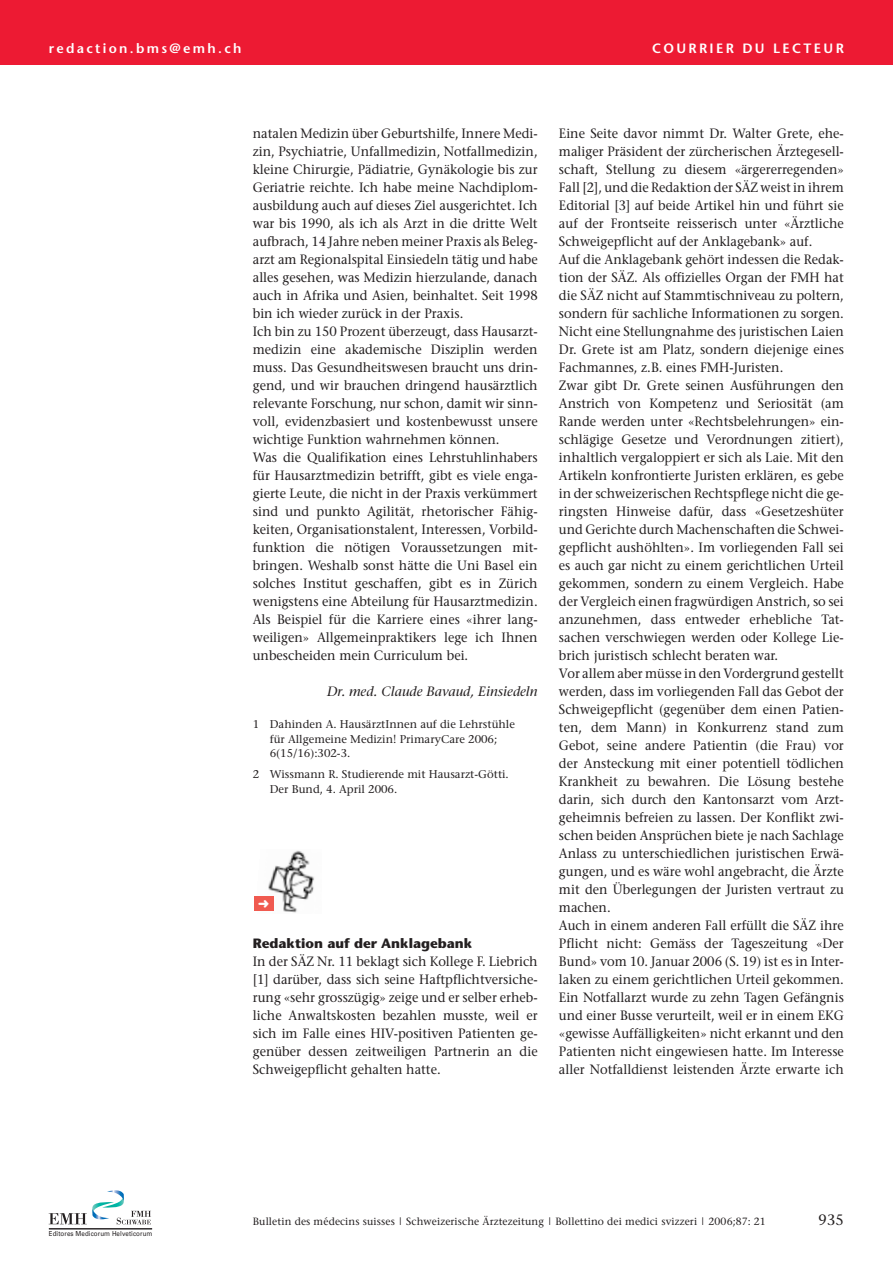
<style>
.page{position:relative;width:893px;height:1263px;background:#fff}
.page>*{position:absolute;margin:0;border:0;box-sizing:border-box;transform-origin:0 0}
.t1{font:15px "Stone Serif";color:#231f20}
.t2{font:13.5px/18px "Stone Serif";color:#231f20;scale:.95 1}
.t3{font:600 13.5px "Stone Sans";letter-spacing:.17em;color:#fff}
.t4{font:italic 13.5px "Stone Serif";color:#231f20}
.t5{font:700 13.5px "Stone Sans";color:#231f20}
.t6{font:11.25px/14.2px "Stone Serif";color:#231f20}
.t7{font:10.5px "Stone Serif";letter-spacing:.01em;color:#231f20}
.t8{font:6.9px "Univers";letter-spacing:.015em;color:#231f20;scale:.9 1}
</style>
<div class="page">
<img style="left:268px;top:850px;width:46px;height:63px">
<div style="left:254px;top:896px;width:19px;height:15px;background:#f05a50"></div>
<svg style="left:49px;top:1190px;width:102px;height:34px"></svg>
<hr style="left:49px;top:1228px;width:103px;height:1px;background:#231f20">
<div style="left:0;top:0;width:893px;height:64px;background:#ed1a33"></div>
<p class="t3" style="left:49px;top:42px;width:194px">redaction.bms@emh.ch</p>
<p class="t3" style="left:652px;top:42px;width:193px">COURRIER DU LECTEUR</p>
<p class="t2" style="left:253px;top:126px;width:301px">natalen Medizin über Geburtshilfe, Innere Medi&shy;zin, Psychiatrie, Unfallmedizin, Notfallmedizin, kleine Chirurgie, Pädiatrie, Gynäkologie bis zur Geriatrie reichte. Ich habe meine Nachdiplom&shy;ausbildung auch auf dieses Ziel ausgerichtet. Ich war bis 1990, als ich als Arzt in die dritte Welt aufbrach, 14 Jahre neben meiner Praxis als Beleg&shy;arzt am Regionalspital Einsiedeln tätig und habe alles gesehen, was Medizin hierzulande, danach auch in Afrika und Asien, beinhaltet. Seit 1998 bin ich wieder zurück in der Praxis.<br>Ich bin zu 150 Prozent überzeugt, dass Hausarzt&shy;medizin eine akademische Disziplin werden muss. Das Gesundheitswesen braucht uns drin&shy;gend, und wir brauchen dringend hausärztlich relevante Forschung, nur schon, damit wir sinn&shy;voll, evidenzbasiert und kostenbewusst unsere wichtige Funktion wahrnehmen können.<br>Was die Qualifikation eines Lehrstuhlinhabers für Hausarztmedizin betrifft, gibt es viele enga&shy;gierte Leute, die nicht in der Praxis verkümmert sind und punkto Agilität, rhetorischer Fähig&shy;keiten, Organisationstalent, Interessen, Vorbild&shy;funktion die nötigen Voraussetzungen mit&shy;bringen. Weshalb sonst hätte die Uni Basel ein solches Institut geschaffen, gibt es in Zürich wenigstens eine Abteilung für Hausarztmedizin.<br>Als Beispiel für die Karriere eines «ihrer lang&shy;weiligen» Allgemeinpraktikers lege ich Ihnen unbescheiden mein Curriculum bei.</p>
<p class="t4" style="left:327px;top:686px;width:212px">Dr. med. Claude Bavaud, Einsiedeln</p>
<p class="t6" style="left:270px;top:718px;width:247px;text-indent:-17px">1 Dahinden A. HausärztInnen auf die Lehrstühle für Allgemeine Medizin! PrimaryCare 2006;<br>6(15/16):302-3.</p>
<p class="t6" style="left:270px;top:768px;width:241px;text-indent:-17px">2 Wissmann R. Studierende mit Hausarzt-Götti.<br>Der Bund, 4. April 2006.</p>
<p class="t5" style="left:253px;top:938px;width:221px">Redaktion auf der Anklagebank</p>
<p class="t2" style="left:253px;top:953px;width:301px;text-align:justify">In der SÄZ Nr. 11 beklagt sich Kollege F. Liebrich [1] darüber, dass sich seine Haftpflichtversiche&shy;rung «sehr grosszügig» zeige und er selber erheb&shy;liche Anwaltskosten bezahlen musste, weil er sich im Falle eines HIV-positiven Patienten ge&shy;genüber dessen zeitweiligen Partnerin an die Schweigepflicht gehalten hatte.</p>
<p class="t2" style="left:559px;top:126px;width:301px">Eine Seite davor nimmt Dr. Walter Grete, ehe&shy;maliger Präsident der zürcherischen Ärztegesell&shy;schaft, Stellung zu diesem «ärgererregenden» Fall [2], und die Redaktion der SÄZ weist in ihrem Editorial [3] auf beide Artikel hin und führt sie auf der Frontseite reisserisch unter «Ärztliche Schweigepflicht auf der Anklagebank» auf.<br>Auf die Anklagebank gehört indessen die Redak&shy;tion der SÄZ. Als offizielles Organ der FMH hat die SÄZ nicht auf Stammtischniveau zu poltern, sondern für sachliche Informationen zu sorgen.<br>Nicht eine Stellungnahme des juristischen Laien Dr. Grete ist am Platz, sondern diejenige eines Fachmannes, z.B. eines FMH-Juristen.<br>Zwar gibt Dr. Grete seinen Ausführungen den Anstrich von Kompetenz und Seriosität (am Rande werden unter «Rechtsbelehrungen» ein&shy;schlägige Gesetze und Verordnungen zitiert), inhaltlich vergaloppiert er sich als Laie. Mit den Artikeln konfrontierte Juristen erklären, es gebe in der schweizerischen Rechtspflege nicht die ge&shy;ringsten Hinweise dafür, dass «Gesetzeshüter und Gerichte durch Machenschaften die Schwei&shy;gepflicht aushöhlten». Im vorliegenden Fall sei es auch gar nicht zu einem gerichtlichen Urteil gekommen, sondern zu einem Vergleich. Habe der Vergleich einen fragwürdigen Anstrich, so sei anzunehmen, dass entweder erhebliche Tat&shy;sachen verschwiegen werden oder Kollege Lie&shy;brich juristisch schlecht beraten war.<br>Vor allem aber müsse in den Vordergrund gestellt werden, dass im vorliegenden Fall das Gebot der Schweigepflicht (gegenüber dem einen Patien&shy;ten, dem Mann) in Konkurrenz stand zum Gebot, seine andere Patientin (die Frau) vor der Ansteckung mit einer potentiell tödlichen Krankheit zu bewahren. Die Lösung bestehe darin, sich durch den Kantonsarzt vom Arzt&shy;geheimnis befreien zu lassen. Der Konflikt zwi&shy;schen beiden Ansprüchen biete je nach Sachlage Anlass zu unterschiedlichen juristischen Erwä&shy;gungen, und es wäre wohl angebracht, die Ärzte mit den Überlegungen der Juristen vertraut zu machen.<br>Auch in einem anderen Fall erfüllt die SÄZ ihre Pflicht nicht: Gemäss der Tageszeitung «Der Bund» vom 10. Januar 2006 (S. 19) ist es in Inter&shy;laken zu einem gerichtlichen Urteil gekommen.<br>Ein Notfallarzt wurde zu zehn Tagen Gefängnis und einer Busse verurteilt, weil er in einem EKG «gewisse Auffälligkeiten» nicht erkannt und den Patienten nicht eingewiesen hatte. Im Interesse aller Notfalldienst leistenden Ärzte erwarte ich</p>
<p class="t8" style="left:49px;top:1229px;width:117px">Editores Medicorum Helveticorum</p>
<p class="t7" style="left:253px;top:1217px;width:515px">Bulletin des médecins suisses | Schweizerische Ärztezeitung | Bollettino dei medici svizzeri | 2006;87: 21</p>
<p class="t1" style="left:818px;top:1213px;width:27px">935</p>
</div>
